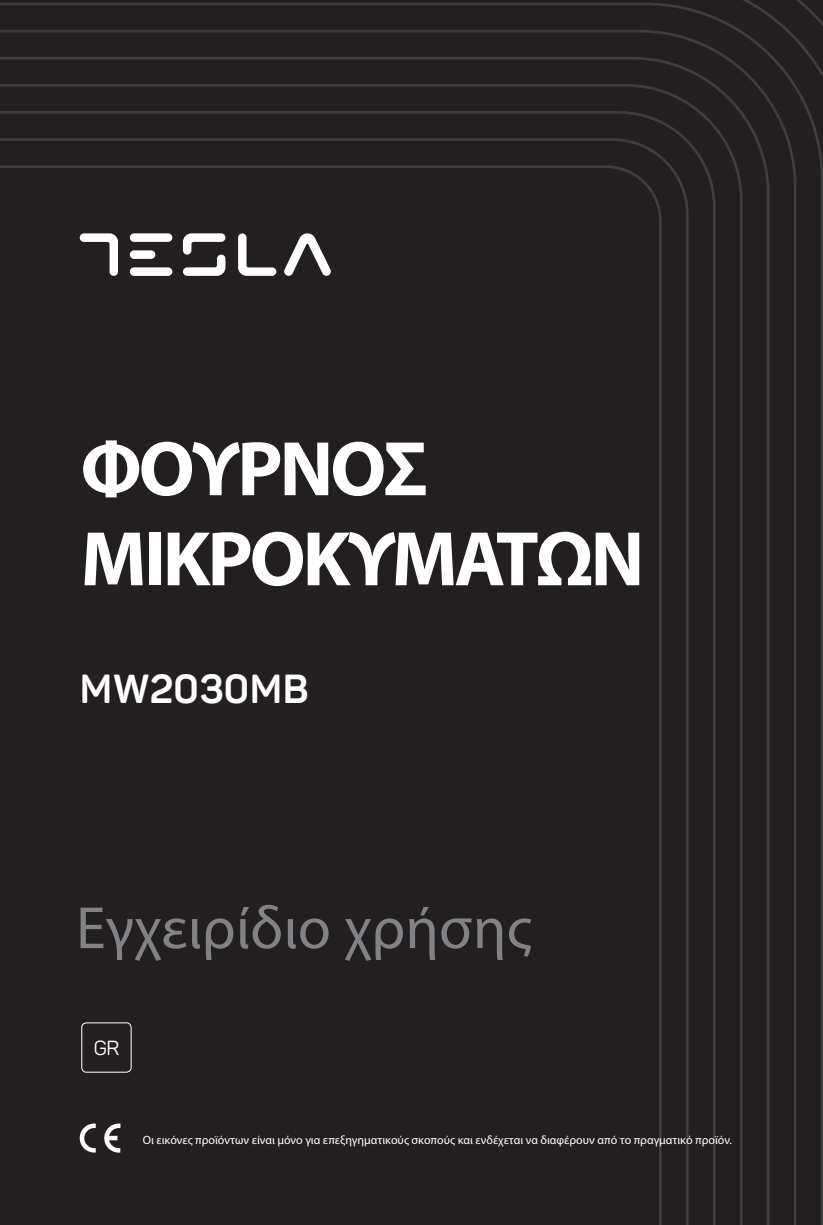
<style>
.page{position:relative;width:823px;height:1225px;background:#fff}
.page>*{position:absolute;margin:0;border:0;box-sizing:border-box;transform-origin:0 0}
.t1{font:700 78px/90px "Myriad Pro";letter-spacing:-.04em;color:#fff}
.t2{font:60px "Myriad Pro";letter-spacing:.005em;color:#808285}
.t3{font:700 40px "Panton";letter-spacing:.01em;color:#fff}
.t4{font:20px "Panton";color:#fff}
.t5{font:12px "Myriad Pro";color:#fff}
</style>
<div class="page">
<div style="left:0;top:0;width:822px;height:1225px;background:#231f20"></div>
<svg style="left:283px;top:233px;width:49px;height:43px"></svg>
<svg style="left:80px;top:233px;width:38px;height:43px"></svg>
<svg style="left:183px;top:233px;width:42px;height:43px"></svg>
<svg style="left:238px;top:233px;width:38px;height:43px"></svg>
<div style="left:130px;top:233px;width:42px;height:9px;background:#fff;border-radius:4px"></div>
<div style="left:130px;top:267px;width:42px;height:9px;background:#fff;border-radius:4px"></div>
<div style="left:130px;top:250px;width:25px;height:9px;background:#fff;border-radius:4px"></div>
<svg style="left:104px;top:1123px;width:16px;height:29px"></svg>
<svg style="left:80px;top:1123px;width:16px;height:29px"></svg>
<div style="left:81px;top:1022px;width:50px;height:50px;border:1px solid #fff;border-radius:5px"></div>
<h1 class="t1" style="left:80px;top:421px;width:565px">ΦΟΥΡΝΟΣ<br>ΜΙΚΡΟΚΥΜΑΤΩΝ</h1>
<h3 class="t3" style="left:80px;top:664px;width:230px">MW2030MB</h3>
<h2 class="t2" style="left:76px;top:891px;width:457px">Εγχειρίδιο χρήσης</h2>
<h3 class="t4" style="left:94px;top:1035px;width:27px">GR</h3>
<p class="t5" style="left:143px;top:1132px;width:590px">Οι εικόνες προϊόντων είναι μόνο για επεξηγηματικούς σκοπούς και ενδέχεται να διαφέρουν από το πραγματικό προϊόν.</p>
</div>
